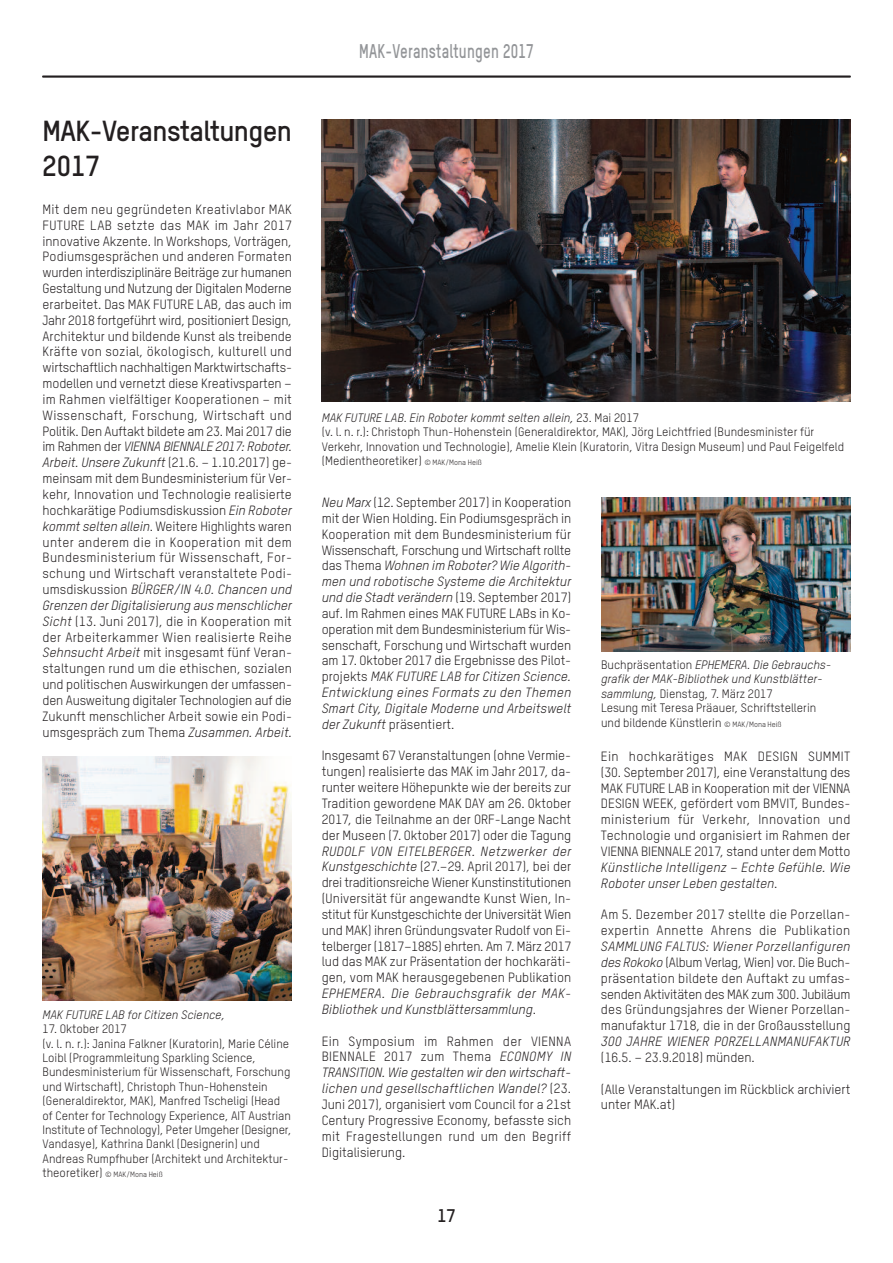
<style>
.page{position:relative;width:893px;height:1263px;background:#fff}
.page>*{position:absolute;margin:0;border:0;box-sizing:border-box;transform-origin:0 0}
.t1{font:700 28.5px/34.5px "TSTAR";letter-spacing:-.02em;color:#231f20}
.t2{font:700 19.5px "TSTAR";letter-spacing:.015em;color:#939598;scale:.76 1}
.t3{font:700 18px "TSTAR";color:#231f20}
.t4{font:13.2px/15.9px "TSTAR";color:#231f20;text-align:justify}
.t5{font:italic 13.2px/15.9px "TSTAR";letter-spacing:.015em;color:#231f20}
.t6{font:13.2px/15.9px "TSTAR";letter-spacing:.025em;color:#231f20}
.t7{font:12px/14.4px "TSTAR";color:#231f20}
.t8{font:italic 12px "TSTAR";color:#231f20}
.t9{font:7.5px "TSTAR";color:#231f20}
.s1{font-style:italic}
.s2{font-size:12px}
.s3{font-size:7.5px}
.s4{font-style:normal}
</style>
<div class="page">
<hr style="left:43px;top:76px;width:807px;height:1px;background:#231f20">
<img style="left:43px;top:756px;width:249px;height:245px">
<img style="left:601px;top:498px;width:249px;height:153px">
<img style="left:322px;top:119px;width:528px;height:282px">
<h1 class="t1" style="left:43px;top:117px;width:251px">MAK-Veranstaltungen<br>2017</h1>
<p class="t4" style="left:43px;top:203px;width:251px">Mit dem neu gegründeten Kreativlabor MAK FUTURE LAB setzte das MAK im Jahr 2017 innovative Akzente. In Workshops, Vorträgen, Podiumsgesprächen und anderen Formaten wurden interdisziplinäre Beiträge zur humanen Gestaltung und Nutzung der Digitalen Moderne erarbeitet. Das MAK FUTURE LAB, das auch im Jahr 2018 fortgeführt wird, positioniert Design, Architektur und bildende Kunst als treibende Kräfte von sozial, ökologisch, kulturell und wirtschaftlich nachhaltigen Marktwirtschafts&shy;modellen und vernetzt diese Kreativsparten – im Rahmen vielfältiger Kooperationen – mit Wissenschaft, Forschung, Wirtschaft und Politik. Den Auftakt bildete am 23. Mai 2017 die im Rahmen der <span class="s1">VIENNA BIENNALE 2017: Roboter.<br>Arbeit. Unsere Zukunft</span> (21.6. – 1.10.2017) ge&shy;meinsam mit dem Bundesministerium für Ver&shy;kehr, Innovation und Technologie realisierte hochkarätige Podiumsdiskussion <span class="s1">Ein Roboter kommt selten allein</span>. Weitere Highlights waren unter anderem die in Kooperation mit dem Bundesministerium für Wissenschaft, For&shy;schung und Wirtschaft veranstaltete Podi&shy;umsdiskussion <span class="s1">BÜRGER/IN 4.0. Chancen und Grenzen der Digitalisierung aus menschlicher Sicht</span> (13. Juni 2017), die in Kooperation mit der Arbeiterkammer Wien realisierte Reihe <span class="s1">Sehnsucht Arbeit</span> mit insgesamt fünf Veran&shy;staltungen rund um die ethischen, sozialen und politischen Auswirkungen der umfassen&shy;den Ausweitung digitaler Technologien auf die Zukunft menschlicher Arbeit sowie ein Podi&shy;umsgespräch zum Thema <span class="s1">Zusammen. Arbeit.</span></p>
<p class="t8" style="left:43px;top:1010px;width:184px">MAK FUTURE LAB for Citizen Science,</p>
<p class="t7" style="left:43px;top:1023px;width:250px">17. Oktober 2017<br>(v. l. n. r.): Janina Falkner (Kuratorin), Marie Céline Loibl (Programmleitung Sparkling Science, Bundesministerium für Wissenschaft, Forschung und Wirtschaft), Christoph Thun-Hohenstein (Generaldirektor, MAK), Manfred Tscheligi (Head of Center for Technology Experience, AIT Austrian Institute of Technology), Peter Umgeher (Designer, Vandasye), Kathrina Dankl (Designerin) und Andreas Rumpfhuber (Architekt und Architektur-</p>
<p class="t9" style="left:43px;top:1172px;width:122px"><span class="s2">theoretiker)</span> © MAK/Mona Heiß</p>
<h2 class="t2" style="left:359px;top:44px;width:231px">MAK-Veranstaltungen 2017</h2>
<p class="t7" style="left:322px;top:412px;width:524px"><span class="s1">MAK FUTURE LAB. Ein Roboter kommt selten allein,</span> 23. Mai 2017<br>(v. l. n. r.): Christoph Thun-Hohenstein (Generaldirektor, MAK), Jörg Leichtfried (Bundesminister für Verkehr, Innovation und Technologie), Amelie Klein (Kuratorin, Vitra Design Museum) und Paul Feigelfeld (Medientheoretiker) <span class="s3">© MAK/Mona Heiß</span></p>
<p class="t4" style="left:322px;top:496px;width:251px"><span class="s1">Neu Marx</span> (12. September 2017) in Kooperation mit der Wien Holding. Ein Podiumsgespräch in Kooperation mit dem Bundesministerium für Wissenschaft, Forschung und Wirtschaft rollte das Thema <span class="s1">Wohnen im Roboter? Wie Algorith&shy;men und robotische Systeme die Architektur und die Stadt verändern</span> (19. September 2017) auf. Im Rahmen eines MAK FUTURE LABs in Ko&shy;operation mit dem Bundesministerium für Wis&shy;senschaft, Forschung und Wirtschaft wurden am 17. Oktober 2017 die Ergebnisse des Pilot&shy;projekts <span class="s1">MAK FUTURE LAB for Citizen Science.<br>Entwicklung eines Formats zu den Themen Smart City, Digitale Moderne und Arbeitswelt der Zukunft</span> präsentiert.</p>
<p class="t4" style="left:322px;top:749px;width:251px">Insgesamt 67 Veranstaltungen (ohne Vermie&shy;tungen) realisierte das MAK im Jahr 2017, da&shy;runter weitere Höhepunkte wie der bereits zur Tradition gewordene MAK DAY am 26. Oktober 2017, die Teilnahme an der ORF-Lange Nacht der Museen (7. Oktober 2017) oder die Tagung</p>
<p class="t4" style="left:322px;top:844px;width:251px"><span class="s1">RUDOLF VON EITELBERGER. Netzwerker der Kunstgeschichte</span> (27.–29. April 2017), bei der drei traditionsreiche Wiener Kunstinstitutionen (Universität für angewandte Kunst Wien, In&shy;stitut für Kunstgeschichte der Universität Wien und MAK) ihren Gründungsvater Rudolf von Ei&shy;telberger (1817–1885) ehrten. Am 7. März 2017 lud das MAK zur Präsentation der hochkaräti&shy;gen, vom MAK herausgegebenen Publikation</p>
<p class="t5" style="left:322px;top:987px;width:251px">EPHEMERA. Die Gebrauchsgrafik der MAK-<br>Bibliothek und Kunstblättersammlung<span class="s4">.</span></p>
<p class="t4" style="left:322px;top:1034px;width:251px">Ein Symposium im Rahmen der VIENNA BIENNALE 2017 zum Thema <span class="s1">ECONOMY IN TRANSITION. Wie gestalten wir den wirtschaft&shy;lichen und gesellschaftlichen Wandel?</span> (23.<br>Juni 2017), organisiert vom Council for a 21st Century Progressive Economy, befasste sich mit Fragestellungen rund um den Begriff Digitalisierung.</p>
<h3 class="t3" style="left:437px;top:1209px;width:20px">17</h3>
<p class="t7" style="left:601px;top:659px;width:232px">Buchpräsentation <span class="s1">EPHEMERA. Die Gebrauchs&shy;grafik der MAK-Bibliothek und Kunstblätter&shy;sammlung,</span> Dienstag, 7. März 2017<br>Lesung mit Teresa Präauer, Schriftstellerin und bildende Künstlerin <span class="s3">© MAK/Mona Heiß</span></p>
<p class="t4" style="left:601px;top:750px;width:251px">Ein hochkarätiges MAK DESIGN SUMMIT (30. September 2017), eine Veranstaltung des MAK FUTURE LAB in Kooperation mit der VIENNA DESIGN WEEK, gefördert vom BMVIT, Bundes&shy;ministerium für Verkehr, Innovation und Technologie und organisiert im Rahmen der VIENNA BIENNALE 2017, stand unter dem Motto</p>
<p class="t5" style="left:601px;top:861px;width:251px">Künstliche Intelligenz – Echte Gefühle. Wie<br>Roboter unser Leben gestalten<span class="s4">.</span></p>
<p class="t6" style="left:601px;top:908px;width:251px">Am 5. Dezember 2017 stellte die Porzellan&shy;expertin Annette Ahrens die Publikation</p>
<p class="t4" style="left:601px;top:940px;width:251px"><span class="s1">SAMMLUNG FALTUS: Wiener Porzellanfiguren des Rokoko</span> (Album Verlag, Wien) vor. Die Buch&shy;präsentation bildete den Auftakt zu umfas&shy;senden Aktivitäten des MAK zum 300. Jubiläum des Gründungsjahres der Wiener Porzellan&shy;manufaktur 1718, die in der Großausstellung</p>
<p class="t5" style="left:601px;top:1035px;width:251px">300 JAHRE WIENER PORZELLANMANUFAKTUR</p>
<p class="t4" style="left:601px;top:1051px;width:155px">(16.5. – 23.9.2018) münden.</p>
<p class="t4" style="left:601px;top:1082px;width:251px">(Alle Veranstaltungen im Rückblick archiviert unter MAK.at)</p>
</div>
